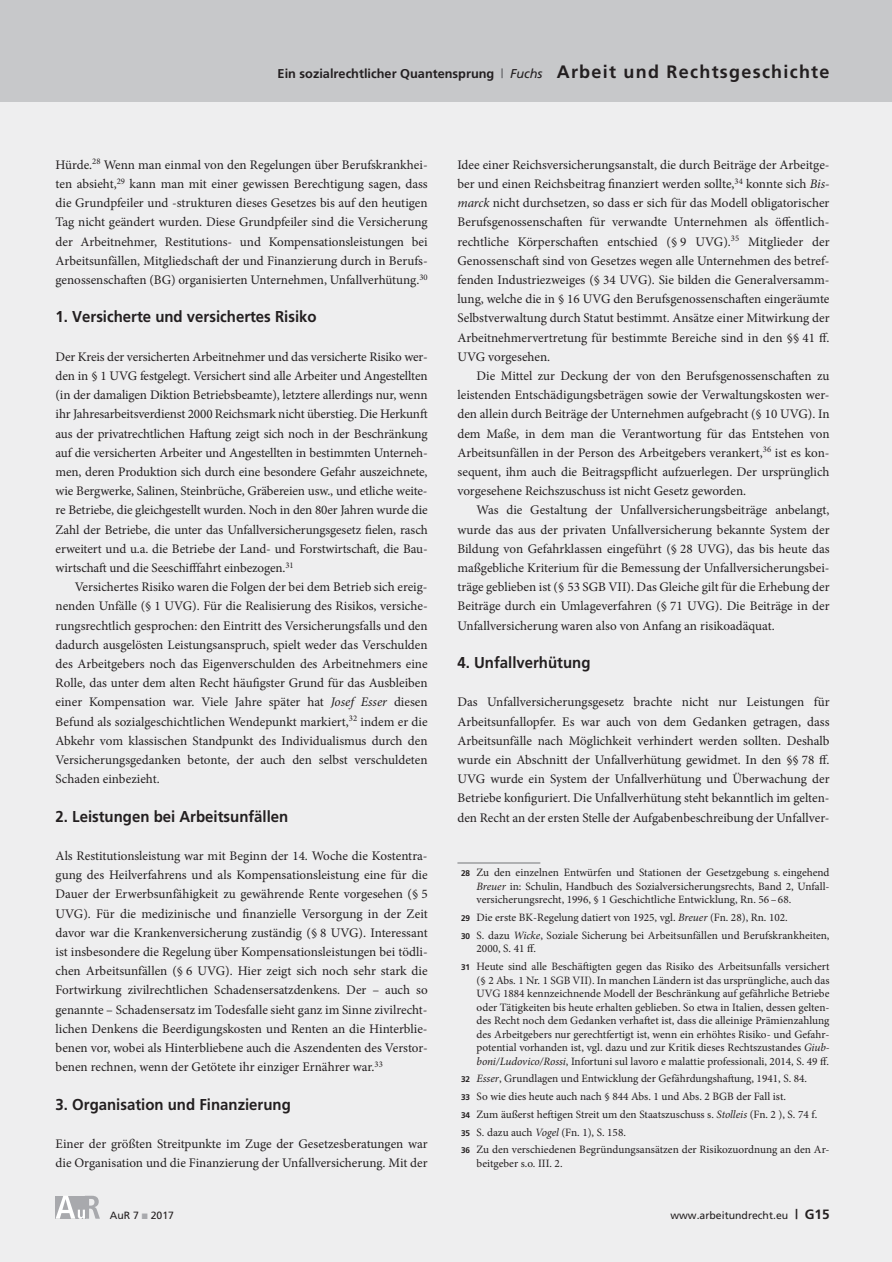
<style>
.page{position:relative;width:892px;height:1262px;background:#eeeeef}
.page>*{position:absolute;margin:0;border:0;box-sizing:border-box;transform-origin:0 0}
.t1{font:700 15.75px "Frutiger";color:#231f20;scale:.95 1}
.t2{font:13.2px/19.2px "Minion Pro";color:#231f20;text-align:justify}
.t3{font:700 12.75px "Frutiger";color:#231f20}
.t4{font:11.25px/13.5px "Minion Pro";color:#231f20}
.t5{font:10.5px "Frutiger";color:#231f20}
.s1{color:#6c6d70}
.s2{font-weight:400;font-style:italic}
.s3{font-size:18px}
.s4{font-style:italic}
.s5{font-family:"Frutiger";font-weight:700;font-size:8.25px}
.s6{color:#a8a9ad}
.s7{font-weight:700;font-size:13.5px}
</style>
<div class="page">
<div style="left:0;top:0;width:892px;height:102px;background:#c7c8ca"></div>
<svg style="left:56px;top:1196px;width:44px;height:23px"></svg>
<hr style="left:457px;top:862px;width:83px;height:2px;background:#808285">
<p class="t3" style="left:278px;top:66px;width:553px">Ein sozialrechtlicher Quantensprung <span class="s1">|</span> <span class="s2">Fuchs</span> <span class="s3">Arbeit und Rechtsgeschichte</span></p>
<p class="t2" style="left:56px;top:155px;width:374px">Hürde.<sup>28</sup> Wenn man einmal von den Regelungen über Berufskrankhei&shy;ten absieht,<sup>29</sup> kann man mit einer gewissen Berechtigung sagen, dass die Grundpfeiler und -strukturen dieses Gesetzes bis auf den heutigen Tag nicht geändert wurden. Diese Grundpfeiler sind die Versicherung der Arbeitnehmer, Restitutions- und Kompensationsleistungen bei Arbeitsunfällen, Mitgliedschaft der und Finanzierung durch in Berufs&shy;genossenschaften (BG) organisierten Unternehmen, Unfallverhütung.<sup>30</sup></p>
<p class="t1" style="left:56px;top:308px;width:276px">1. Versicherte und versichertes Risiko</p>
<p class="t2" style="left:56px;top:347px;width:374px">Der Kreis der versicherten Arbeitnehmer und das versicherte Risiko wer&shy;den in § 1 UVG festgelegt. Versichert sind alle Arbeiter und Angestellten (in der damaligen Diktion Betriebsbeamte), letztere allerdings nur, wenn ihr Jahresarbeitsverdienst 2000 Reichsmark nicht überstieg. Die Herkunft aus der privatrechtlichen Haftung zeigt sich noch in der Beschränkung auf die versicherten Arbeiter und Angestellten in bestimmten Unterneh&shy;men, deren Produktion sich durch eine besondere Gefahr auszeichnete, wie Bergwerke, Salinen, Steinbrüche, Gräbereien usw., und etliche weite&shy;re Betriebe, die gleichgestellt wurden. Noch in den 80er Jahren wurde die Zahl der Betriebe, die unter das Unfallversicherungsgesetz fielen, rasch erweitert und u.a. die Betriebe der Land- und Forstwirtschaft, die Bau&shy;wirtschaft und die Seeschifffahrt einbezogen.<sup>31</sup></p>
<p class="t2" style="left:56px;top:577px;width:374px;text-indent:19px">Versichertes Risiko waren die Folgen der bei dem Betrieb sich ereig&shy;nenden Unfälle (§ 1 UVG). Für die Realisierung des Risikos, versiche&shy;rungsrechtlich gesprochen: den Eintritt des Versicherungsfalls und den dadurch ausgelösten Leistungsanspruch, spielt weder das Verschulden des Arbeitgebers noch das Eigenverschulden des Arbeitnehmers eine Rolle, das unter dem alten Recht häufigster Grund für das Ausbleiben einer Kompensation war. Viele Jahre später hat <span class="s4">Josef Esser</span> diesen Befund als sozialgeschichtlichen Wendepunkt markiert,<sup>32</sup> indem er die Abkehr vom klassischen Standpunkt des Individualismus durch den Versicherungsgedanken betonte, der auch den selbst verschuldeten Schaden einbezieht.</p>
<p class="t1" style="left:56px;top:807px;width:247px">2. Leistungen bei Arbeitsunfällen</p>
<p class="t2" style="left:56px;top:846px;width:374px">Als Restitutionsleistung war mit Beginn der 14. Woche die Kostentra&shy;gung des Heilverfahrens und als Kompensationsleistung eine für die Dauer der Erwerbsunfähigkeit zu gewährende Rente vorgesehen (§ 5<br>UVG). Für die medizinische und finanzielle Versorgung in der Zeit davor war die Krankenversicherung zuständig (§ 8 UVG). Interessant ist insbesondere die Regelung über Kompensationsleistungen bei tödli&shy;chen Arbeitsunfällen (§ 6 UVG). Hier zeigt sich noch sehr stark die Fortwirkung zivilrechtlichen Schadensersatzdenkens. Der – auch so genannte – Schadensersatz im Todesfalle sieht ganz im Sinne zivilrecht&shy;lichen Denkens die Beerdigungskosten und Renten an die Hinterblie&shy;benen vor, wobei als Hinterbliebene auch die Aszendenten des Verstor&shy;benen rechnen, wenn der Getötete ihr einziger Ernährer war.<sup>33</sup></p>
<p class="t1" style="left:56px;top:1095px;width:249px">3. Organisation und Finanzierung</p>
<p class="t2" style="left:56px;top:1134px;width:374px">Einer der größten Streitpunkte im Zuge der Gesetzesberatungen war die Organisation und die Finanzierung der Unfallversicherung. Mit der</p>
<p class="t2" style="left:457px;top:155px;width:374px">Idee einer Reichsversicherungsanstalt, die durch Beiträge der Arbeitge&shy;ber und einen Reichsbeitrag finanziert werden sollte,<sup>34</sup> konnte sich <span class="s4">Bis&shy;marck</span> nicht durchsetzen, so dass er sich für das Modell obligatorischer Berufsgenossenschaften für verwandte Unternehmen als öffentlich&shy;rechtliche Körperschaften entschied (§ 9 UVG).<sup>35</sup> Mitglieder der Genossenschaft sind von Gesetzes wegen alle Unternehmen des betref&shy;fenden Industriezweiges (§ 34 UVG). Sie bilden die Generalversamm&shy;lung, welche die in § 16 UVG den Berufsgenossenschaften eingeräumte Selbstverwaltung durch Statut bestimmt. Ansätze einer Mitwirkung der Arbeitnehmervertretung für bestimmte Bereiche sind in den §§ 41 ff.<br>UVG vorgesehen.</p>
<p class="t2" style="left:457px;top:366px;width:374px;text-indent:19px">Die Mittel zur Deckung der von den Berufsgenossenschaften zu leistenden Entschädigungsbeträgen sowie der Verwaltungskosten wer&shy;den allein durch Beiträge der Unternehmen aufgebracht (§ 10 UVG). In dem Maße, in dem man die Verantwortung für das Entstehen von Arbeitsunfällen in der Person des Arbeitgebers verankert,<sup>36</sup> ist es kon&shy;sequent, ihm auch die Beitragspflicht aufzuerlegen. Der ursprünglich vorgesehene Reichszuschuss ist nicht Gesetz geworden.</p>
<p class="t2" style="left:457px;top:501px;width:374px;text-indent:19px">Was die Gestaltung der Unfallversicherungsbeiträge anbelangt, wurde das aus der privaten Unfallversicherung bekannte System der Bildung von Gefahrklassen eingeführt (§ 28 UVG), das bis heute das maßgebliche Kriterium für die Bemessung der Unfallversicherungsbei&shy;träge geblieben ist (§ 53 SGB VII). Das Gleiche gilt für die Erhebung der Beiträge durch ein Umlageverfahren (§ 71 UVG). Die Beiträge in der Unfallversicherung waren also von Anfang an risikoadäquat.</p>
<p class="t1" style="left:457px;top:653px;width:142px">4. Unfallverhütung</p>
<p class="t2" style="left:457px;top:693px;width:374px">Das Unfallversicherungsgesetz brachte nicht nur Leistungen für Arbeitsunfallopfer. Es war auch von dem Gedanken getragen, dass Arbeitsunfälle nach Möglichkeit verhindert werden sollten. Deshalb wurde ein Abschnitt der Unfallverhütung gewidmet. In den §§ 78 ff.<br>UVG wurde ein System der Unfallverhütung und Überwachung der Betriebe konfiguriert. Die Unfallverhütung steht bekanntlich im gelten&shy;den Recht an der ersten Stelle der Aufgabenbeschreibung der Unfallver-</p>
<p class="t4" style="left:477px;top:866px;width:354px;text-align:justify;text-indent:-16px"><span class="s5">28</span> Zu den einzelnen Entwürfen und Stationen der Gesetzgebung s. eingehend <span class="s4">Breuer</span> in: Schulin, Handbuch des Sozialversicherungsrechts, Band 2, Unfall&shy;versicherungsrecht, 1996, § 1 Geschichtliche Entwicklung, Rn. 56–68.</p>
<p class="t4" style="left:461px;top:909px;width:370px;line-height:17.7px"><span class="s5">29</span> Die erste BK-Regelung datiert von 1925, vgl. <span class="s4">Breuer</span> (Fn. 28), Rn. 102.<br><span class="s5">30</span> S. dazu <span class="s4">Wicke</span>, Soziale Sicherung bei Arbeitsunfällen und Berufskrankheiten,</p>
<p class="t4" style="left:461px;top:940px;width:370px;line-height:17.7px;text-indent:16px">2000, S. 41 ff.<br><span class="s5">31</span> Heute sind alle Beschäftigten gegen das Risiko des Arbeitsunfalls versichert</p>
<p class="t4" style="left:477px;top:973px;width:354px;text-align:justify">(§ 2 Abs. 1 Nr. 1 SGB VII). In manchen Ländern ist das ursprüngliche, auch das UVG 1884 kennzeichnende Modell der Beschränkung auf gefährliche Betriebe oder Tätigkeiten bis heute erhalten geblieben. So etwa in Italien, dessen gelten&shy;des Recht noch dem Gedanken verhaftet ist, dass die alleinige Prämienzahlung des Arbeitgebers nur gerechtfertigt ist, wenn ein erhöhtes Risiko- und Gefahr&shy;potential vorhanden ist, vgl. dazu und zur Kritik dieses Rechtszustandes <span class="s4">Giub&shy;boni/Ludovico/Rossi</span>, Infortuni sul lavoro e malattie professionali, 2014, S. 49 ff.</p>
<p class="t4" style="left:461px;top:1070px;width:370px;line-height:17.7px"><span class="s5">32</span> <span class="s4">Esser</span>, Grundlagen und Entwicklung der Gefährdungshaftung, 1941, S. 84.<br><span class="s5">33</span> So wie dies heute auch nach § 844 Abs. 1 und Abs. 2 BGB der Fall ist.<br><span class="s5">34</span> Zum äußerst heftigen Streit um den Staatszuschuss s. <span class="s4">Stolleis</span> (Fn. 2 ), S. 74 f.<br><span class="s5">35</span> S. dazu auch <span class="s4">Vogel</span> (Fn. 1), S. 158.<br><span class="s5">36</span> Zu den verschiedenen Begründungsansätzen der Risikozuordnung an den Ar-</p>
<p class="t4" style="left:477px;top:1157px;width:88px">beitgeber s.o. III. 2.</p>
<p class="t5" style="left:110px;top:1209px;width:66px">AuR 7 <span class="s6">■</span> 2017</p>
<p class="t5" style="left:670px;top:1209px;width:161px">www.arbeitundrecht.eu <span class="s7">| G15</span></p>
</div>
